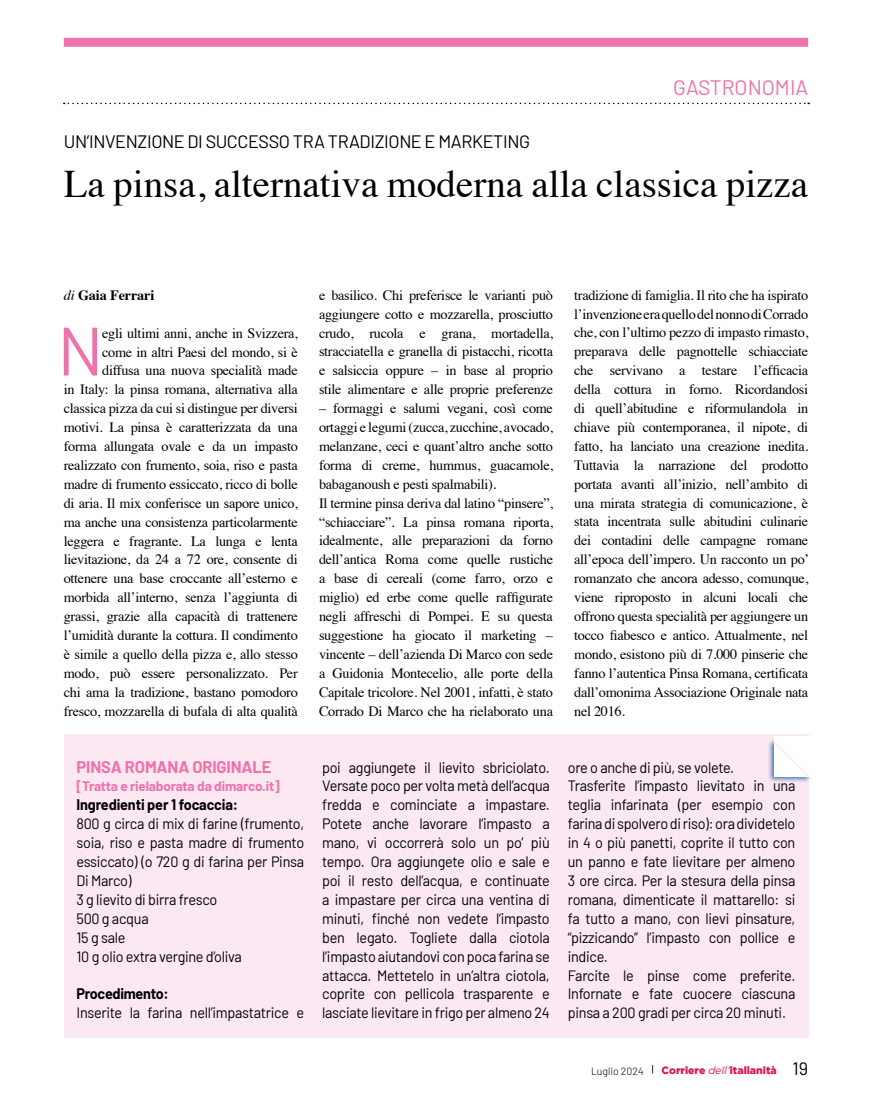
<style>
.page{position:relative;width:872px;height:1106px;background:#fff}
.page>*{position:absolute;margin:0;border:0;box-sizing:border-box;transform-origin:0 0}
.t1{font:68.25px "Barlow";color:#ed73aa}
.t2{font:39px "Times";color:#000}
.t3{font:21px "Barlow";color:#ed73aa}
.t4{font:18px "Barlow";letter-spacing:-.02em;color:#000}
.t5{font:700 16.5px "Barlow";letter-spacing:-.01em;color:#ed73aa}
.t6{font:15px/18.9px "Barlow";letter-spacing:-.02em;color:#000;scale:.96 1}
.t7{font:700 15px "Barlow";letter-spacing:-.01em;color:#000;scale:.96 1}
.t8{font:14.25px/18.9px "Times";letter-spacing:-.02em;color:#000;text-align:justify}
.t9{font:700 14.25px "Times";letter-spacing:-.01em;color:#000}
.t10{font:700 13.5px "Barlow";letter-spacing:-.01em;color:#ed73aa}
.t11{font:900 10.5px "Gotham";color:#da1651}
.t12{font:300 10.5px "Barlow";color:#000}
.s1{font-weight:400;font-style:italic}
.s2{font-family:"Barlow";font-weight:400;font-size:18px;color:#000}
</style>
<div class="page">
<svg style="left:64px;top:103px;width:745px;height:1px"></svg>
<div style="left:64px;top:38px;width:744px;height:9px;background:#ed73aa"></div>
<div style="left:64px;top:734px;width:744px;height:303px;background:#fce8f2"></div>
<div style="left:767px;top:738px;width:45px;height:45px;background:#07509f;opacity:.75"></div>
<div style="left:774px;top:736px;width:38px;height:40px;background:#fff"></div>
<svg style="left:771px;top:739px;width:40px;height:39px"></svg>
<p class="t4" style="left:64px;top:128px;width:468px">UN’INVENZIONE DI SUCCESSO TRA TRADIZIONE E MARKETING</p>
<h3 class="t3" style="left:673px;top:73px;width:136px">GASTRONOMIA</h3>
<h2 class="t2" style="left:64px;top:147px;width:746px">La pinsa, alternativa moderna alla classica pizza</h2>
<p class="t9" style="left:64px;top:281px;width:92px"><span class="s1">di</span> Gaia Ferrari</p>
<h1 class="t1" style="left:57px;top:301px;width:48px">N</h1>
<p class="t8" style="left:64px;top:322px;width:235px;text-align:right">egli ultimi anni, anche in Svizzera,<br>come in altri Paesi del mondo, si è diffusa una nuova specialità made<br>in Italy: la pinsa romana, alternativa alla classica pizza da cui si distingue per diversi motivi. La pinsa è caratterizzata da una forma allungata ovale e da un impasto realizzato con frumento, soia, riso e pasta madre di frumento essiccato, ricco di bolle di aria. Il mix conferisce un sapore unico, ma anche una consistenza particolarmente leggera e fragrante. La lunga e lenta lievitazione, da 24 a 72 ore, consente di ottenere una base croccante all’esterno e morbida all’interno, senza l’aggiunta di grassi, grazie alla capacità di trattenere l’umidità durante la cottura. Il condimento è simile a quello della pizza e, allo stesso modo, può essere personalizzato. Per chi ama la tradizione, bastano pomodoro fresco, mozzarella di bufala di alta qualità</p>
<p class="t8" style="left:319px;top:284px;width:235px">e basilico. Chi preferisce le varianti può aggiungere cotto e mozzarella, prosciutto crudo, rucola e grana, mortadella, stracciatella e granella di pistacchi, ricotta e salsiccia oppure – in base al proprio stile alimentare e alle proprie preferenze</p>
<p class="t8" style="left:319px;top:398px;width:235px;text-align:left">– formaggi e salumi vegani, così come ortaggi e legumi (zucca, zucchine, avocado, melanzane, ceci e quant’altro anche sotto forma di creme, hummus, guacamole, babaganoush e pesti spalmabili).<br>Il termine pinsa deriva dal latino “pinsere”, “schiacciare”. La pinsa romana riporta, idealmente, alle preparazioni da forno dell’antica Roma come quelle rustiche a base di cereali (come farro, orzo e miglio) ed erbe come quelle raffigurate negli affreschi di Pompei. E su questa suggestione ha giocato il marketing – vincente – dell’azienda Di Marco con sede a Guidonia Montecelio, alle porte della Capitale tricolore. Nel 2001, infatti, è stato Corrado Di Marco che ha rielaborato una</p>
<p class="t8" style="left:574px;top:284px;width:236px">tradizione di famiglia. Il rito che ha ispirato l’invenzione era quello del nonno di Corrado che, con l’ultimo pezzo di impasto rimasto, preparava delle pagnottelle schiacciate che servivano a testare l’efficacia della cottura in forno. Ricordandosi di quell’abitudine e riformulandola in chiave più contemporanea, il nipote, di fatto, ha lanciato una creazione inedita.<br>Tuttavia la narrazione del prodotto portata avanti all’inizio, nell’ambito di una mirata strategia di comunicazione, è stata incentrata sulle abitudini culinarie dei contadini delle campagne romane all’epoca dell’impero. Un racconto un po’ romanzato che ancora adesso, comunque, viene riproposto in alcuni locali che offrono questa specialità per aggiungere un tocco fiabesco e antico. Attualmente, nel mondo, esistono più di 7.000 pinserie che fanno l’autentica Pinsa Romana, certificata dall’omonima Associazione Originale nata nel 2016.</p>
<p class="t5" style="left:77px;top:754px;width:196px">PINSA ROMANA ORIGINALE</p>
<p class="t10" style="left:77px;top:776px;width:205px">[Tratta e rielaborata da dimarco.it]</p>
<p class="t7" style="left:77px;top:794px;width:170px">Ingredienti per 1 focaccia:</p>
<p class="t6" style="left:77px;top:813px;width:239px">800 g circa di mix di farine (frumento, soia, riso e pasta madre di frumento essiccato) (o 720 g di farina per Pinsa<br>Di Marco)<br>3 g lievito di birra fresco<br>500 g acqua<br>15 g sale<br>10 g olio extra vergine d’oliva</p>
<p class="t7" style="left:77px;top:983px;width:98px">Procedimento:</p>
<p class="t6" style="left:77px;top:1002px;width:239px">Inserite la farina nell’impastatrice e</p>
<p class="t6" style="left:322px;top:756px;width:239px;text-align:justify">poi aggiungete il lievito sbriciolato.<br>Versate poco per volta metà dell’acqua fredda e cominciate a impastare.<br>Potete anche lavorare l’impasto a mano, vi occorrerà solo un po’ più tempo. Ora aggiungete olio e sale e poi il resto dell’acqua, e continuate a impastare per circa una ventina di minuti, finché non vedete l’impasto ben legato. Togliete dalla ciotola l’impasto aiutandovi con poca farina se attacca. Mettetelo in un’altra ciotola, coprite con pellicola trasparente e lasciate lievitare in frigo per almeno 24</p>
<p class="t6" style="left:568px;top:756px;width:239px">ore o anche di più, se volete.<br>Trasferite l’impasto lievitato in una teglia infarinata (per esempio con farina di spolvero di riso): ora dividetelo in 4 o più panetti, coprite il tutto con un panno e fate lievitare per almeno 3 ore circa. Per la stesura della pinsa romana, dimenticate il mattarello: si fa tutto a mano, con lievi pinsature, “pizzicando” l’impasto con pollice e indice.<br>Farcite le pinse come preferite.<br>Infornate e fate cuocere ciascuna pinsa a 200 gradi per circa 20 minuti.</p>
<p class="t12" style="left:591px;top:1063px;width:54px">Luglio 2024</p>
<p class="t11" style="left:661px;top:1064px;width:148px">Corriere <span class="s1">dell’</span>italianità <span class="s2">19</span></p>
</div>
